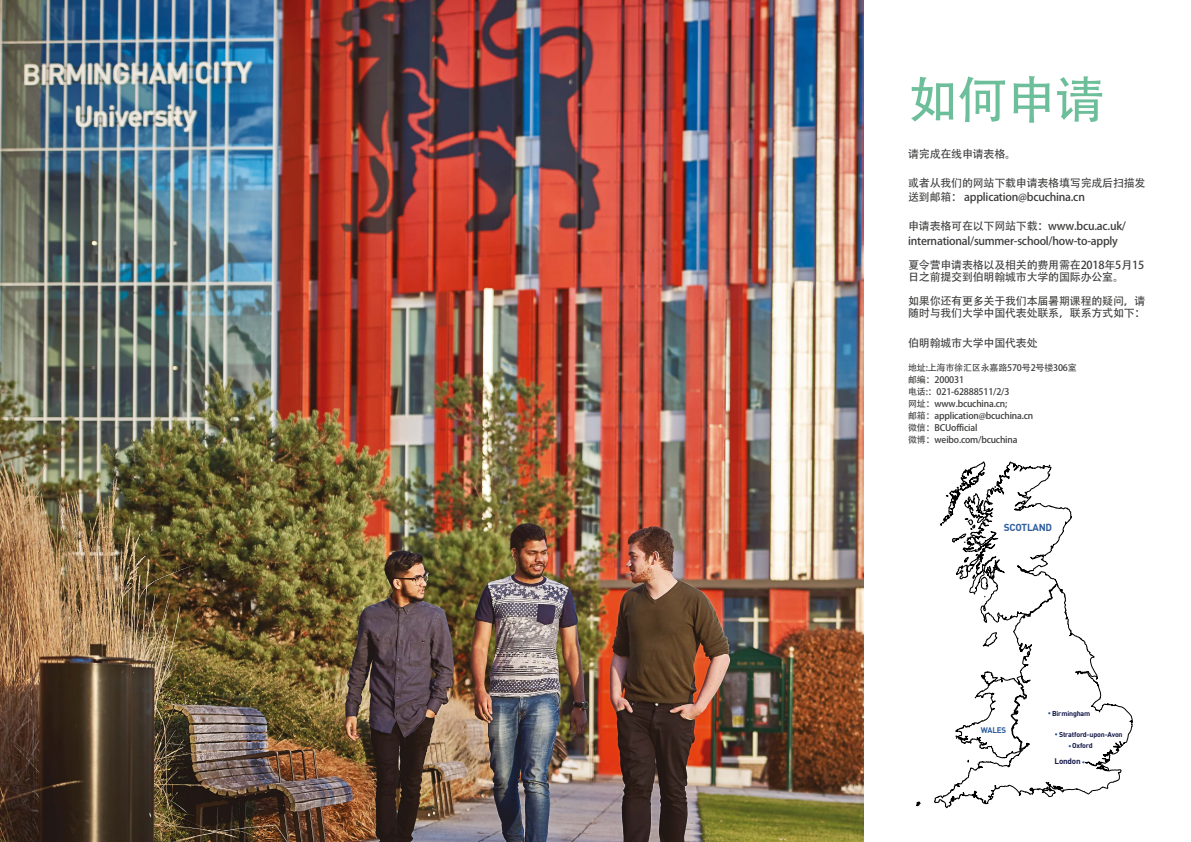
<style>
.page{position:relative;width:1191px;height:842px;background:#fff}
.page>*{position:absolute;margin:0;border:0;box-sizing:border-box;transform-origin:0 0}
.t1{font:50px "Adobe Heiti Std";color:#6dbe9a}
.t2{font:11px/14.4px "Adobe Heiti Std";letter-spacing:-.02em;color:#3c3c3b}
.t3{font:700 10px "DIN Offc";letter-spacing:-.02em;color:#2e5e9e}
.t4{font:9px/12px "Adobe Heiti Std";letter-spacing:-.02em;color:#3c3c3b}
.t5{font:700 8px "DIN Offc";letter-spacing:-.02em;color:#131747}
.t6{font:700 8px "DIN Offc";letter-spacing:-.02em;color:#2e5e9e}
.t7{font:700 7px "DIN Offc";letter-spacing:-.02em;color:#131747}
</style>
<div class="page">
<svg style="left:916px;top:461px;width:217px;height:347px"></svg>
<svg style="left:1009px;top:582px;width:49px;height:170px"></svg>
<img style="left:0;top:0;width:863px;height:842px">
<h1 class="t1" style="left:908px;top:70px;width:198px">如何申请</h1>
<p class="t2" style="left:908px;top:147px;width:110px">请完成在线申请表格。</p>
<p class="t2" style="left:908px;top:176px;width:239px">或者从我们的网站下载申请表格填写完成后扫描发送到邮箱： application@bcuchina.cn</p>
<p class="t2" style="left:908px;top:219px;width:219px">申请表格可在以下网站下载：www.bcu.ac.uk/ international/summer-school/how-to-apply</p>
<p class="t2" style="left:908px;top:259px;width:237px;line-height:12px">夏令营申请表格以及相关的费用需在2018年5月15日之前提交到伯明翰城市大学的国际办公室。</p>
<p class="t2" style="left:908px;top:295px;width:239px;line-height:12px">如果你还有更多关于我们本届暑期课程的疑问，请随时与我们大学中国代表处联系，联系方式如下：</p>
<p class="t2" style="left:908px;top:336px;width:131px">伯明翰城市大学中国代表处</p>
<p class="t4" style="left:908px;top:361px;width:170px">地址:上海市徐汇区永嘉路570号2号楼306室邮编：200031<br>电话:：021-62888511/2/3<br>网址：www.bcuchina.cn;<br>邮箱：application@bcuchina.cn<br>微信：BCUofficial<br>微博：weibo.com/bcuchina</p>
<p class="t3" style="left:1003px;top:520px;width:50px">SCOTLAND</p>
<p class="t6" style="left:980px;top:725px;width:27px">WALES</p>
<p class="t7" style="left:1052px;top:709px;width:40px">Birmingham</p>
<p class="t7" style="left:1072px;top:741px;width:22px">Oxford</p>
<p class="t7" style="left:1059px;top:729px;width:65px">Stratford-upon-Avon</p>
<p class="t5" style="left:1054px;top:756px;width:28px">London</p>
</div>
